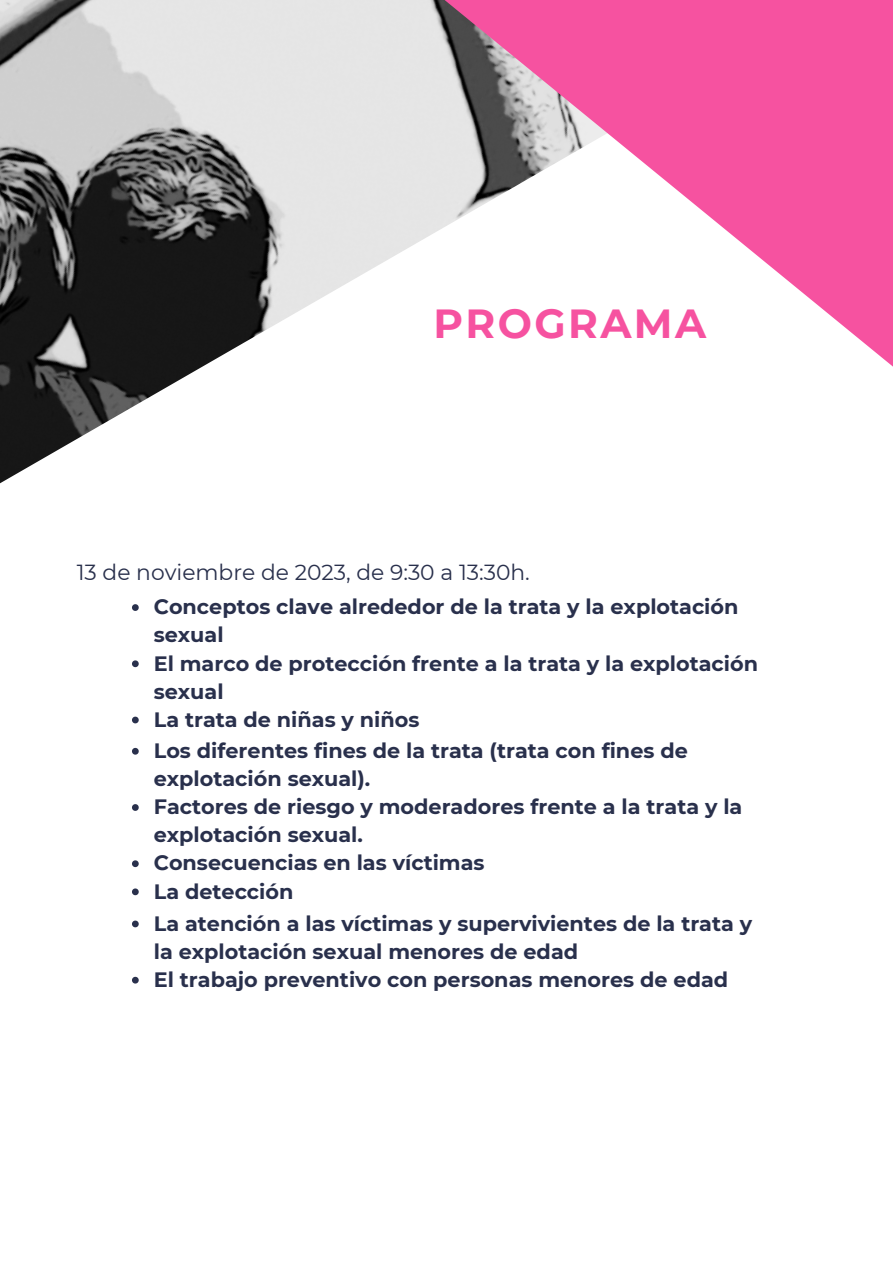
<style>
.page{position:relative;width:893px;height:1264px;background:#fff}
.page>*{position:absolute;margin:0;border:0;box-sizing:border-box;transform-origin:0 0}
.t1{font:700 40.5px "Montserrat";letter-spacing:.06em;color:#f652a0}
.t2{font:21.75px "Montserrat";color:#29304c}
.t3{font:700 20.7px/28px "Montserrat";color:#29304c}
</style>
<div class="page">
<img style="left:0;top:0;width:273px;height:484px">
<svg style="left:273px;top:0;width:619px;height:366px"></svg>
<svg style="left:132px;top:604px;width:7px;height:7px"></svg>
<svg style="left:132px;top:660px;width:7px;height:7px"></svg>
<svg style="left:132px;top:716px;width:7px;height:7px"></svg>
<svg style="left:132px;top:748px;width:7px;height:6px"></svg>
<svg style="left:132px;top:804px;width:7px;height:6px"></svg>
<svg style="left:132px;top:860px;width:7px;height:7px"></svg>
<svg style="left:132px;top:888px;width:7px;height:7px"></svg>
<svg style="left:132px;top:920px;width:7px;height:7px"></svg>
<svg style="left:132px;top:976px;width:7px;height:7px"></svg>
<p class="t1" style="left:433px;top:299px;width:274px">PROGRAMA</p>
<p class="t2" style="left:77px;top:559px;width:454px">13 de noviembre de 2023, de 9:30 a 13:30h.</p>
<p class="t3" style="left:154px;top:593px;width:586px">Conceptos clave alrededor de la trata y la explotación sexual</p>
<p class="t3" style="left:154px;top:649px;width:605px">El marco de protección frente a la trata y la explotación sexual</p>
<p class="t3" style="left:154px;top:705px;width:267px">La trata de niñas y niños</p>
<p class="t3" style="left:154px;top:736px;width:535px">Los diferentes fines de la trata (trata con fines de explotación sexual).</p>
<p class="t3" style="left:154px;top:792px;width:590px">Factores de riesgo y moderadores frente a la trata y la explotación sexual.</p>
<p class="t3" style="left:154px;top:849px;width:332px">Consecuencias en las víctimas</p>
<p class="t3" style="left:154px;top:877px;width:141px">La detección</p>
<p class="t3" style="left:154px;top:909px;width:600px">La atención a las víctimas y supervivientes de la trata y la explotación sexual menores de edad</p>
<p class="t3" style="left:154px;top:965px;width:576px">El trabajo preventivo con personas menores de edad</p>
</div>
